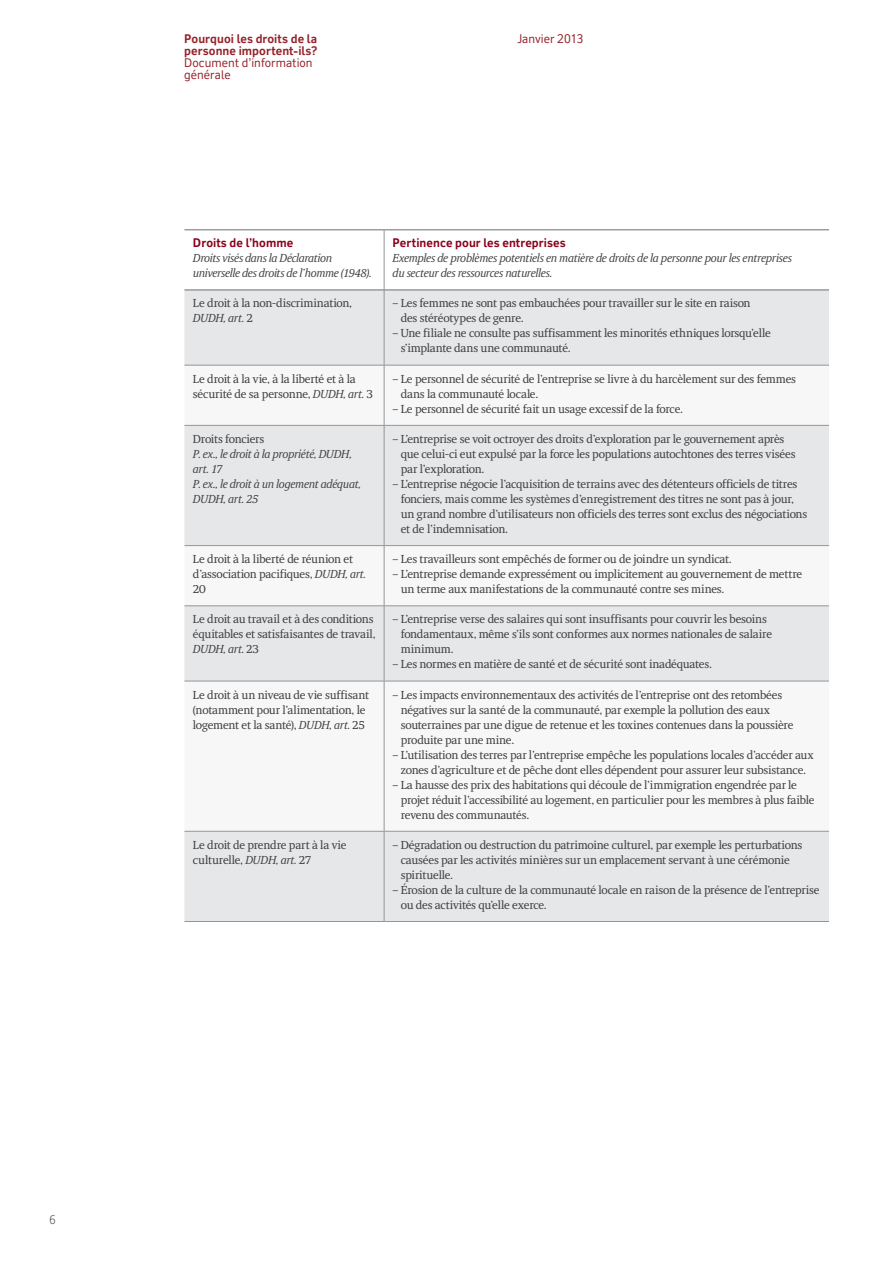
<style>
.page{position:relative;width:893px;height:1263px;background:#fff}
.page>*{position:absolute;margin:0;border:0;box-sizing:border-box;transform-origin:0 0}
.t1{font:12px/15px "RT Albanese";letter-spacing:-.025em;color:#414042}
.t2{font:italic 12px/15px "RT Albanese";letter-spacing:-.025em;color:#414042}
.t3{font:700 12px/12px "RT Vickerman";letter-spacing:.005em;color:#952229}
.t4{font:700 12px "RT Vickerman";letter-spacing:.005em;color:#8b001b}
.t5{font:12px/12px "RT Vickerman";color:#952229}
.t6{font:300 12px "RT Vickerman";color:#414042}
.s1{font-style:italic}
</style>
<div class="page">
<div style="left:184px;top:291px;width:645px;height:630px;background:#e6e7e8"></div>
<svg style="left:184px;top:366px;width:645px;height:465px"></svg>
<hr style="left:184px;top:365px;width:200px;height:1px;background:#939598">
<hr style="left:384px;top:365px;width:445px;height:1px;background:#939598">
<hr style="left:184px;top:545px;width:200px;height:1px;background:#939598">
<hr style="left:384px;top:545px;width:445px;height:1px;background:#939598">
<hr style="left:184px;top:681px;width:200px;height:1px;background:#939598">
<hr style="left:184px;top:831px;width:200px;height:1px;background:#939598">
<hr style="left:384px;top:681px;width:445px;height:1px;background:#939598">
<hr style="left:384px;top:831px;width:445px;height:1px;background:#939598">
<hr style="left:184px;top:425px;width:200px;height:1px;background:#939598">
<hr style="left:384px;top:425px;width:445px;height:1px;background:#939598">
<hr style="left:184px;top:605px;width:200px;height:1px;background:#939598">
<hr style="left:384px;top:605px;width:445px;height:1px;background:#939598">
<hr style="left:384px;top:290px;width:1px;height:75px;background:#939598">
<hr style="left:384px;top:365px;width:1px;height:60px;background:#939598">
<hr style="left:384px;top:426px;width:1px;height:119px;background:#939598">
<hr style="left:384px;top:546px;width:1px;height:60px;background:#939598">
<hr style="left:384px;top:606px;width:1px;height:75px;background:#939598">
<hr style="left:384px;top:681px;width:1px;height:150px;background:#939598">
<hr style="left:384px;top:831px;width:1px;height:90px;background:#939598">
<hr style="left:184px;top:921px;width:200px;height:1px;background:#939598">
<hr style="left:384px;top:921px;width:445px;height:1px;background:#939598">
<hr style="left:184px;top:230px;width:200px;height:1px;background:#6d6e71">
<hr style="left:384px;top:230px;width:445px;height:1px;background:#6d6e71">
<hr style="left:184px;top:290px;width:200px;height:1px;background:#6d6e71">
<hr style="left:384px;top:290px;width:445px;height:1px;background:#6d6e71">
<hr style="left:384px;top:230px;width:1px;height:60px;background:#939598">
<p class="t6" style="left:49px;top:1212px;width:8px">6</p>
<p class="t3" style="left:184px;top:32px;width:135px">Pourquoi les droits de la personne importent-ils?</p>
<p class="t5" style="left:184px;top:56px;width:130px">Document d’information générale</p>
<p class="t5" style="left:517px;top:32px;width:68px">Janvier 2013</p>
<p class="t4" style="left:193px;top:235px;width:102px">Droits de l’homme</p>
<p class="t2" style="left:193px;top:251px;width:180px">Droits visés dans la Déclaration universelle des droits de l’homme (1948).</p>
<p class="t4" style="left:393px;top:235px;width:174px">Pertinence pour les entreprises</p>
<p class="t2" style="left:393px;top:251px;width:401px">Exemples de problèmes potentiels en matière de droits de la personne pour les entreprises du secteur des ressources naturelles.</p>
<p class="t1" style="left:193px;top:296px;width:161px">Le droit à la non-discrimination,<br><span class="s1">DUDH, art.</span> 2</p>
<p class="t1" style="left:401px;top:296px;width:351px;text-indent:-8px">– Les femmes ne sont pas embauchées pour travailler sur le site en raison des stéréotypes de genre.</p>
<p class="t1" style="left:401px;top:326px;width:372px;text-indent:-8px">– Une filiale ne consulte pas suffisamment les minorités ethniques lorsqu’elle s’implante dans une communauté.</p>
<p class="t1" style="left:193px;top:371px;width:182px">Le droit à la vie, à la liberté et à la sécurité de sa personne, <span class="s1">DUDH, art.</span> 3</p>
<p class="t1" style="left:401px;top:371px;width:397px;text-indent:-8px">– Le personnel de sécurité de l’entreprise se livre à du harcèlement sur des femmes dans la communauté locale.</p>
<p class="t1" style="left:393px;top:401px;width:292px">– Le personnel de sécurité fait un usage excessif de la force.</p>
<p class="t1" style="left:193px;top:431px;width:73px">Droits fonciers</p>
<p class="t2" style="left:193px;top:446px;width:169px">P. ex., le droit à la propriété, DUDH, art. 17<br>P. ex., le droit à un logement adéquat,<br>DUDH, art. 25</p>
<p class="t1" style="left:401px;top:431px;width:396px;text-indent:-8px">– L’entreprise se voit octroyer des droits d’exploration par le gouvernement après que celui-ci eut expulsé par la force les populations autochtones des terres visées par l’exploration.</p>
<p class="t1" style="left:401px;top:476px;width:408px;text-indent:-8px">– L’entreprise négocie l’acquisition de terrains avec des détenteurs officiels de titres fonciers, mais comme les systèmes d’enregistrement des titres ne sont pas à jour, un grand nombre d’utilisateurs non officiels des terres sont exclus des négociations et de l’indemnisation.</p>
<p class="t1" style="left:193px;top:551px;width:175px">Le droit à la liberté de réunion et d’association pacifiques, <span class="s1">DUDH, art.<br></span>20</p>
<p class="t1" style="left:393px;top:551px;width:341px">– Les travailleurs sont empêchés de former ou de joindre un syndicat.</p>
<p class="t1" style="left:401px;top:566px;width:403px;text-indent:-8px">– L’entreprise demande expressément ou implicitement au gouvernement de mettre un terme aux manifestations de la communauté contre ses mines.</p>
<p class="t1" style="left:193px;top:612px;width:184px">Le droit au travail et à des conditions équitables et satisfaisantes de travail,<br><span class="s1">DUDH, art.</span> 23</p>
<p class="t1" style="left:401px;top:612px;width:373px;text-indent:-8px">– L’entreprise verse des salaires qui sont insuffisants pour couvrir les besoins fondamentaux, même s’ils sont conformes aux normes nationales de salaire minimum.</p>
<p class="t1" style="left:393px;top:657px;width:321px">– Les normes en matière de santé et de sécurité sont inadéquates.</p>
<p class="t1" style="left:193px;top:687px;width:178px">Le droit à un niveau de vie suffisant (notamment pour l’alimentation, le logement et la santé), <span class="s1">DUDH, art.</span> 25</p>
<p class="t1" style="left:401px;top:687px;width:394px;text-indent:-8px">– Les impacts environnementaux des activités de l’entreprise ont des retombées négatives sur la santé de la communauté, par exemple la pollution des eaux souterraines par une digue de retenue et les toxines contenues dans la poussière produite par une mine.</p>
<p class="t1" style="left:393px;top:747px;width:423px;text-align:center">– L’utilisation des terres par l’entreprise empêche les populations locales d’accéder aux zones d’agriculture et de pêche dont elles dépendent pour assurer leur subsistance.</p>
<p class="t1" style="left:401px;top:777px;width:415px;text-indent:-8px">– La hausse des prix des habitations qui découle de l’immigration engendrée par le projet réduit l’accessibilité au logement, en particulier pour les membres à plus faible revenu des communautés.</p>
<p class="t1" style="left:193px;top:837px;width:155px">Le droit de prendre part à la vie culturelle, <span class="s1">DUDH, art.</span> 27</p>
<p class="t1" style="left:401px;top:837px;width:403px;text-indent:-8px">– Dégradation ou destruction du patrimoine culturel, par exemple les perturbations causées par les activités minières sur un emplacement servant à une cérémonie spirituelle.</p>
<p class="t1" style="left:401px;top:882px;width:420px;text-indent:-8px">– Érosion de la culture de la communauté locale en raison de la présence de l’entreprise ou des activités qu’elle exerce.</p>
</div>
